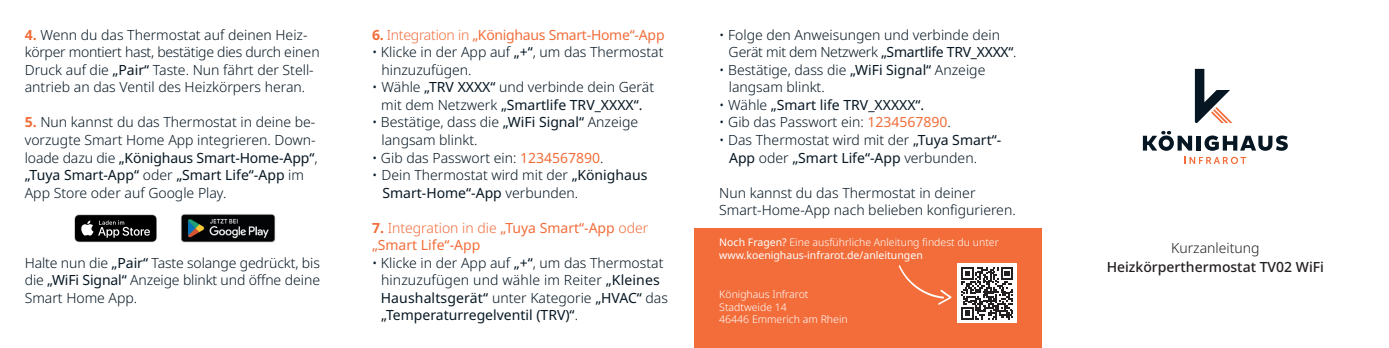
<style>
.page{position:relative;width:1389px;height:348px;background:#fff}
.page>*{position:absolute;margin:0;border:0;box-sizing:border-box;transform-origin:0 0}
.t1{font:300 14px/17.5px "Noto Sans";color:#061723}
.t2{font:14px/17.5px "Noto Sans";color:#f26d3a}
.t3{font:14px "Noto Sans";letter-spacing:-.02em;color:#f26d3a}
.t4{font:500 14px "Noto Sans";color:#231f20}
.t5{font:14px "Noto Sans";color:#061723}
.t6{font:300 14px "Noto Sans";color:#231f20}
.t7{font:10.5px/12.6px "Noto Sans";color:#fff}
.t8{font:300 10.5px/12.6px "Noto Sans";color:#fff}
.s1{font-weight:700;color:#f26d3a}
.s2{font-weight:400}
.s3{font-weight:700}
.s4{font-weight:300}
.s5{font-weight:400;color:#f26d3a}
</style>
<div class="page">
<svg style="left:1184px;top:156px;width:62px;height:8px"></svg>
<svg style="left:1195px;top:69px;width:37px;height:54px"></svg>
<svg style="left:1143px;top:131px;width:49px;height:19px"></svg>
<hr style="left:1197px;top:135px;width:4px;height:15px;background:#061723">
<svg style="left:1204px;top:135px;width:84px;height:15px"></svg>
<img style="left:181px;top:214px;width:95px;height:29px">
<svg style="left:74px;top:214px;width:83px;height:28px;background:#333"></svg>
<div style="left:694px;top:228px;width:348px;height:119px;background:#f26d3a"></div>
<div style="left:957px;top:263px;width:60px;height:59px;background:#fff"></div>
<svg style="left:961px;top:267px;width:52px;height:52px"></svg>
<svg style="left:899px;top:265px;width:53px;height:40px"></svg>
<p class="t1" style="left:25px;top:26px;width:296px"><span class="s1">4.</span> Wenn du das Thermostat auf deinen Heiz&shy;körper montiert hast, bestätige dies durch einen Druck auf die <span class="s2">„Pair“</span> Taste. Nun fährt der Stell&shy;antrieb an das Ventil des Heizkörpers heran.</p>
<p class="t1" style="left:25px;top:114px;width:294px"><span class="s1">5.</span> Nun kannst du das Thermostat in deine be&shy;vorzugte Smart Home App integrieren. Down&shy;loade dazu die <span class="s2">„Könighaus Smart-Home-App“</span>, <span class="s2">„Tuya Smart-App“</span> oder <span class="s2">„Smart Life“-App</span> im App Store oder auf Google Play.</p>
<p class="t1" style="left:25px;top:254px;width:297px;text-align:justify">Halte nun die <span class="s2">„Pair“</span> Taste solange gedrückt, bis die <span class="s2">„WiFi Signal“</span> Anzeige blinkt und öffne deine Smart Home App.</p>
<p class="t3" style="left:372px;top:25px;width:294px"><span class="s3">6.</span> <span class="s4">Integration in</span> „Könighaus Smart-Home“-App</p>
<p class="t1" style="left:382px;top:44px;width:283px;text-indent:-10px">• Klicke in der App auf <span class="s2">„+“</span>, um das Thermostat hinzuzufügen.</p>
<p class="t1" style="left:372px;top:79px;width:284px;text-align:center">• Wähle <span class="s2">„TRV XXXX“</span> und verbinde dein Gerät mit dem Netzwerk <span class="s2">„Smartlife TRV_XXXX“.</span></p>
<p class="t1" style="left:382px;top:114px;width:258px;text-indent:-10px">• Bestätige, dass die <span class="s2">„WiFi Signal“</span> Anzeige langsam blinkt.</p>
<p class="t1" style="left:372px;top:149px;width:233px">• Gib das Passwort ein: <span class="s5">1234567890</span>.</p>
<p class="t1" style="left:382px;top:166px;width:266px;text-indent:-10px">• Dein Thermostat wird mit der <span class="s2">„Könighaus<br>Smart-Home“-App</span> verbunden.</p>
<p class="t2" style="left:372px;top:219px;width:278px"><span class="s3">7.</span> <span class="s4">Integration in die</span> „Tuya Smart“-App <span class="s4">oder </span>„Smart Life“-App</p>
<p class="t1" style="left:381px;top:254px;width:289px;text-indent:-9px">• Klicke in der App auf <span class="s2">„+“</span>, um das Thermostat hinzuzufügen und wähle im Reiter <span class="s2">„Kleines Haushaltsgerät“</span> unter Kategorie <span class="s2">„HVAC“</span> das <span class="s2">„Temperaturregelventil (TRV)“</span>.</p>
<p class="t1" style="left:729px;top:26px;width:290px;text-indent:-9px">• Folge den Anweisungen und verbinde dein<br>Gerät mit dem Netzwerk <span class="s2">„Smartlife TRV_XXXX“</span>.</p>
<p class="t1" style="left:729px;top:61px;width:258px;text-indent:-10px">• Bestätige, dass die <span class="s2">„WiFi Signal“</span> Anzeige langsam blinkt.</p>
<p class="t5" style="left:719px;top:95px;width:207px"><span class="s4">• Wähle</span> „Smart life TRV_XXXXX“.</p>
<p class="t1" style="left:719px;top:114px;width:233px">• Gib das Passwort ein: <span class="s5">1234567890</span>.</p>
<p class="t1" style="left:729px;top:131px;width:274px;text-indent:-10px">• Das Thermostat wird mit der <span class="s2">„Tuya Smart“-<br>App</span> oder <span class="s2">„Smart Life“-App</span> verbunden.</p>
<p class="t1" style="left:719px;top:184px;width:298px">Nun kannst du das Thermostat in deiner<br>Smart-Home-App nach belieben konfigurieren.</p>
<p class="t7" style="left:719px;top:236px;width:281px">Noch Fragen? <span class="s4">Eine ausführliche Anleitung findest du unter </span>www.koenighaus-infrarot.de/anleitungen</p>
<p class="t8" style="left:719px;top:287px;width:130px">Könighaus Infrarot<br>Stadtweide 14<br>46446 Emmerich am Rhein</p>
<p class="t6" style="left:1171px;top:237px;width:90px">Kurzanleitung</p>
<p class="t4" style="left:1107px;top:256px;width:219px">Heizkörperthermostat TV02 WiFi</p>
</div>
